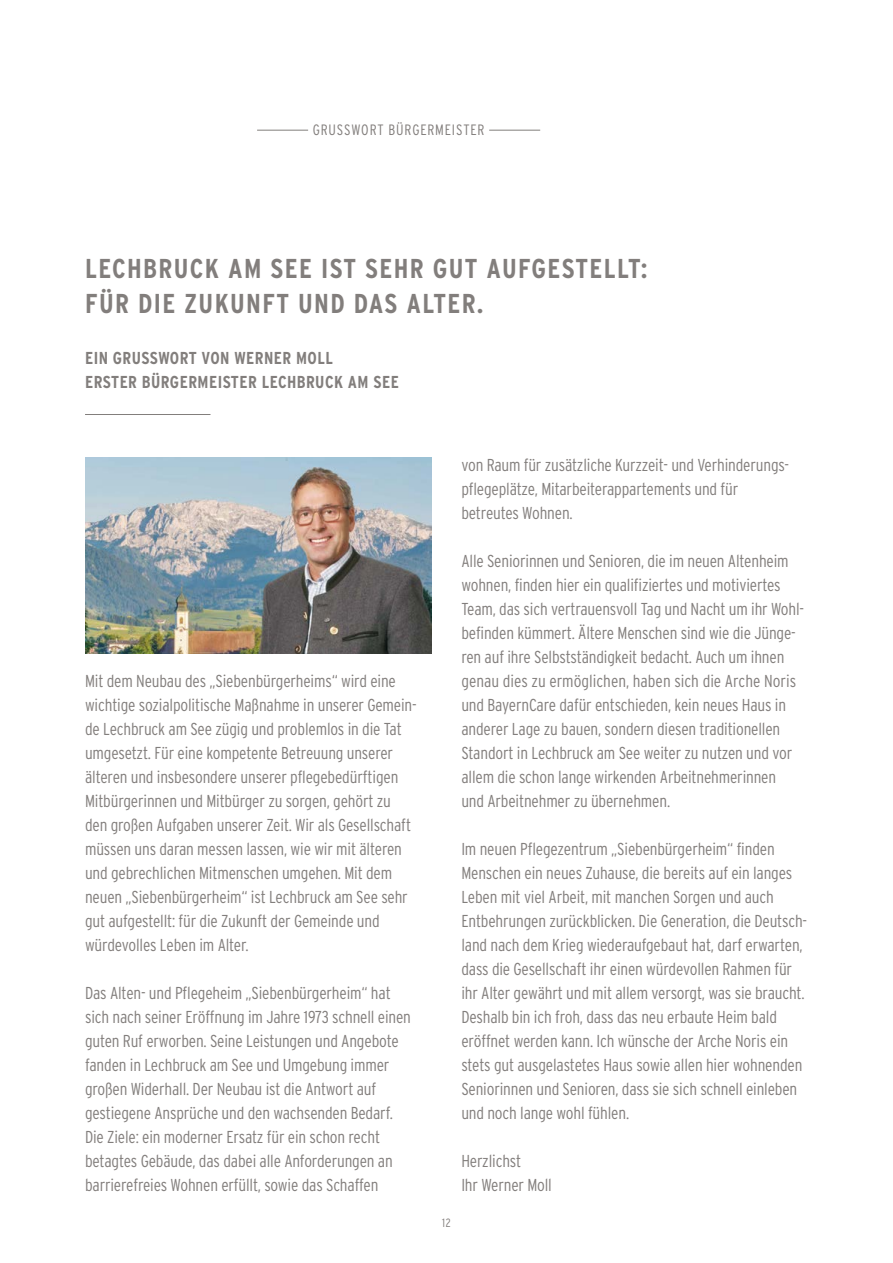
<style>
.page{position:relative;width:893px;height:1263px;background:#fff}
.page>*{position:absolute;margin:0;border:0;box-sizing:border-box;transform-origin:0 0}
.t1{font:700 condensed 27.3px/34.8px "Interstate";letter-spacing:.05em;color:#827e7c}
.t2{font:300 17.25px/24px "Interstate Condensed";letter-spacing:-.01em;color:#827e7c}
.t3{font:700 condensed 17.25px/24px "Interstate";letter-spacing:.025em;color:#827e7c}
.t4{font:300 15px "Interstate Condensed";letter-spacing:.055em;color:#827e7c}
.t5{font:300 12px "Interstate Condensed";color:#827e7c}
</style>
<div class="page">
<img style="left:85px;top:457px;width:347px;height:196px">
<hr style="left:257px;top:130px;width:51px;height:1px;background:#827e7c">
<hr style="left:489px;top:130px;width:51px;height:1px;background:#827e7c">
<hr style="left:85px;top:414px;width:125px;height:1px;background:#827e7c">
<p class="t4" style="left:313px;top:122px;width:173px">GRUSSWORT BÜRGERMEISTER</p>
<h1 class="t1" style="left:85px;top:251px;width:564px">LECHBRUCK AM SEE IST SEHR GUT AUFGESTELLT:<br>FÜR DIE ZUKUNFT UND DAS ALTER.</h1>
<p class="t3" style="left:85px;top:346px;width:315px">EIN GRUSSWORT VON WERNER MOLL<br>ERSTER BÜRGERMEISTER LECHBRUCK AM SEE</p>
<p class="t2" style="left:85px;top:669px;width:333px">Mit dem Neubau des „Siebenbürgerheims“ wird eine wichtige sozialpolitische Maßnahme in unserer Gemein&shy;de Lechbruck am See zügig und problemlos in die Tat umgesetzt. Für eine kompetente Betreuung unserer älteren und insbesondere unserer pflegebedürftigen Mitbürgerinnen und Mitbürger zu sorgen, gehört zu den großen Aufgaben unserer Zeit. Wir als Gesellschaft müssen uns daran messen lassen, wie wir mit älteren und gebrechlichen Mitmenschen umgehen. Mit dem neuen „Siebenbürgerheim“ ist Lechbruck am See sehr gut aufgestellt: für die Zukunft der Gemeinde und würdevolles Leben im Alter.</p>
<p class="t2" style="left:85px;top:981px;width:327px">Das Alten- und Pflegeheim „Siebenbürgerheim“ hat sich nach seiner Eröffnung im Jahre 1973 schnell einen guten Ruf erworben. Seine Leistungen und Angebote fanden in Lechbruck am See und Umgebung immer großen Widerhall. Der Neubau ist die Antwort auf gestiegene Ansprüche und den wachsenden Bedarf.<br>Die Ziele: ein moderner Ersatz für ein schon recht betagtes Gebäude, das dabei alle Anforderungen an barrierefreies Wohnen erfüllt, sowie das Schaffen</p>
<p class="t5" style="left:442px;top:1217px;width:10px">12</p>
<p class="t2" style="left:461px;top:453px;width:329px">von Raum für zusätzliche Kurzzeit- und Verhinderungs&shy;pflegeplätze, Mitarbeiterappartements und für betreutes Wohnen.</p>
<p class="t2" style="left:461px;top:549px;width:344px">Alle Seniorinnen und Senioren, die im neuen Altenheim wohnen, finden hier ein qualifiziertes und motiviertes Team, das sich vertrauensvoll Tag und Nacht um ihr Wohl&shy;befinden kümmert. Ältere Menschen sind wie die Jünge&shy;ren auf ihre Selbstständigkeit bedacht. Auch um ihnen genau dies zu ermöglichen, haben sich die Arche Noris und BayernCare dafür entschieden, kein neues Haus in anderer Lage zu bauen, sondern diesen traditionellen Standort in Lechbruck am See weiter zu nutzen und vor allem die schon lange wirkenden Arbeitnehmerinnen<br>und Arbeitnehmer zu übernehmen.</p>
<p class="t2" style="left:461px;top:837px;width:347px">Im neuen Pflegezentrum „Siebenbürgerheim“ finden Menschen ein neues Zuhause, die bereits auf ein langes Leben mit viel Arbeit, mit manchen Sorgen und auch Entbehrungen zurückblicken. Die Generation, die Deutsch&shy;land nach dem Krieg wiederaufgebaut hat, darf erwarten, dass die Gesellschaft ihr einen würdevollen Rahmen für ihr Alter gewährt und mit allem versorgt, was sie braucht.<br>Deshalb bin ich froh, dass das neu erbaute Heim bald eröffnet werden kann. Ich wünsche der Arche Noris ein stets gut ausgelastetes Haus sowie allen hier wohnenden Seniorinnen und Senioren, dass sie sich schnell einleben und noch lange wohl fühlen.</p>
<p class="t2" style="left:461px;top:1149px;width:92px">Herzlichst<br>Ihr Werner Moll</p>
</div>
